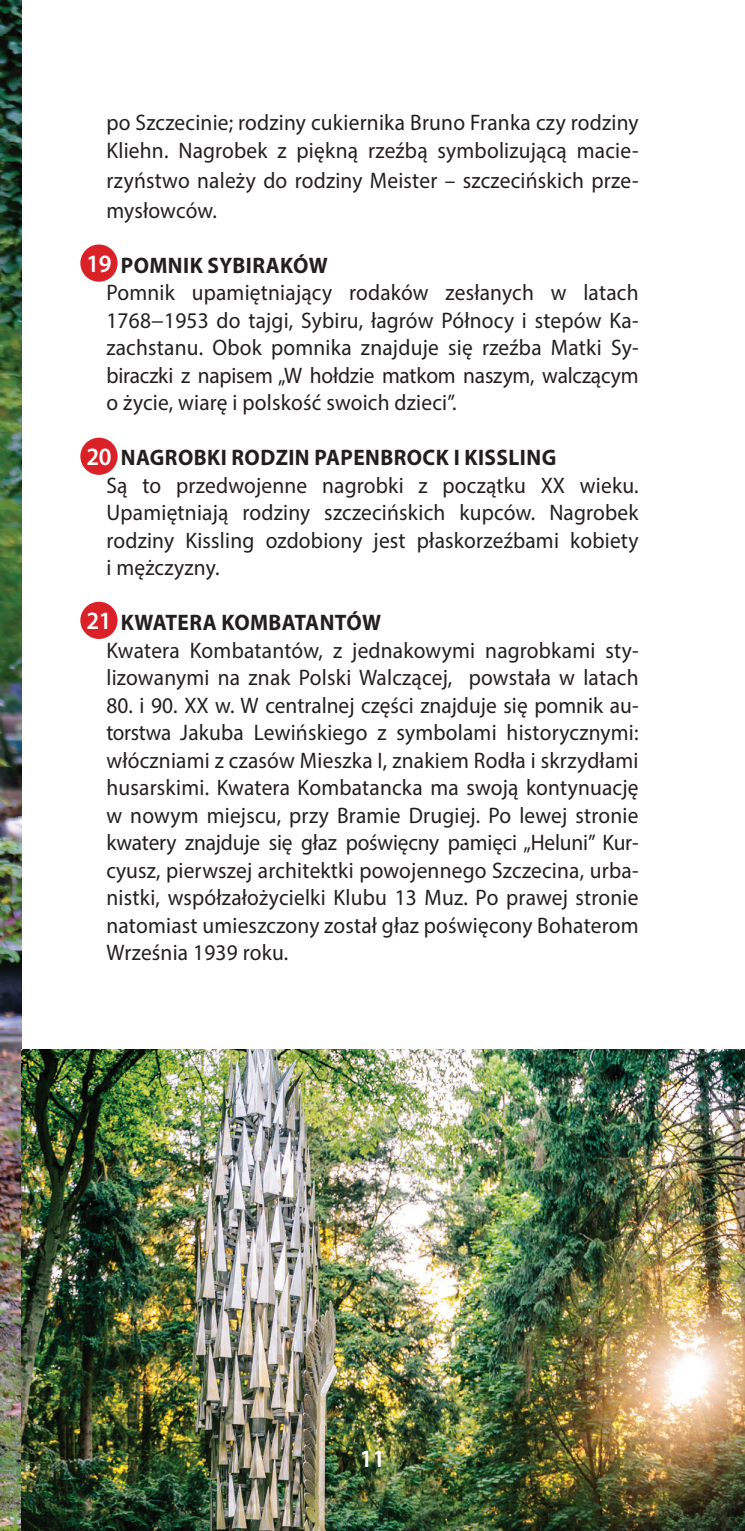
<style>
.page{position:relative;width:745px;height:1531px;background:#fff}
.page>*{position:absolute;margin:0;border:0;box-sizing:border-box;transform-origin:0 0}
.t1{font:600 25px "Myriad Pro";letter-spacing:-.02em;color:#fff;scale:.95 1}
.t2{font:22.5px/27.5px "Myriad Pro";letter-spacing:.01em;color:#231f20;scale:.95 1}
.t3{font:700 22.5px "Myriad Pro";letter-spacing:.02em;color:#231f20;scale:.95 1}
</style>
<div class="page">
<img style="left:0;top:0;width:21px;height:1531px">
<img style="left:21px;top:1049px;width:723px;height:482px">
<div style="left:80px;top:244px;width:37px;height:38px;background:#da2128;border-radius:50%"></div>
<div style="left:80px;top:438px;width:37px;height:37px;background:#da2128;border-radius:50%"></div>
<div style="left:80px;top:602px;width:37px;height:37px;background:#da2128;border-radius:50%"></div>
<p class="t2" style="left:106px;top:109px;width:561px">po Szczecinie; rodziny cukiernika Bruno Franka czy rodziny<br>Kliehn. Nagrobek z piękną rzeźbą symbolizującą macie-</p>
<p class="t2" style="left:106px;top:165px;width:561px;line-height:30px">rzyństwo należy do rodziny Meister – szczecińskich prze&shy;mysłowców.</p>
<p class="t3" style="left:121px;top:250px;width:219px">POMNIK SYBIRAKÓW</p>
<p class="t2" style="left:106px;top:279px;width:561px;text-align:justify">Pomnik upamiętniający rodaków zesłanych w latach 1768−1953 do tajgi, Sybiru, łagrów Północy i stepów Ka&shy;zachstanu. Obok pomnika znajduje się rzeźba Matki Sy&shy;biraczki z napisem „W hołdzie matkom naszym, walczącym o życie, wiarę i polskość swoich dzieci”.</p>
<p class="t3" style="left:121px;top:443px;width:459px">NAGROBKI RODZIN PAPENBROCK I KISSLING</p>
<p class="t2" style="left:106px;top:471px;width:561px;text-align:justify">Są to przedwojenne nagrobki z początku XX wieku.<br>Upamiętniają rodziny szczecińskich kupców. Nagrobek rodziny Kissling ozdobiony jest płaskorzeźbami kobiety i mężczyzny.</p>
<p class="t3" style="left:121px;top:608px;width:275px">KWATERA KOMBATANTÓW</p>
<p class="t2" style="left:106px;top:636px;width:561px">Kwatera Kombatantów, z jednakowymi nagrobkami sty&shy;lizowanymi na znak Polski Walczącej, powstała w latach</p>
<p class="t2" style="left:106px;top:691px;width:561px;text-align:justify">80. i 90. XX w. W centralnej części znajduje się pomnik au&shy;torstwa Jakuba Lewińskiego z symbolami historycznymi: włóczniami z czasów Mieszka I, znakiem Rodła i skrzydłami husarskimi. Kwatera Kombatancka ma swoją kontynuację w nowym miejscu, przy Bramie Drugiej. Po lewej stronie kwatery znajduje się głaz poświęcny pamięci „Heluni” Kur&shy;cyusz, pierwszej architektki powojennego Szczecina, urba&shy;nistki, współzałożycielki Klubu 13 Muz. Po prawej stronie natomiast umieszczony został głaz poświęcony Bohaterom Września 1939 roku.</p>
<p class="t1" style="left:86px;top:247px;width:28px">19</p>
<p class="t1" style="left:86px;top:440px;width:28px">20</p>
<p class="t1" style="left:86px;top:605px;width:28px">21</p>
<p class="t1" style="left:359px;top:1442px;width:28px">11</p>
</div>
